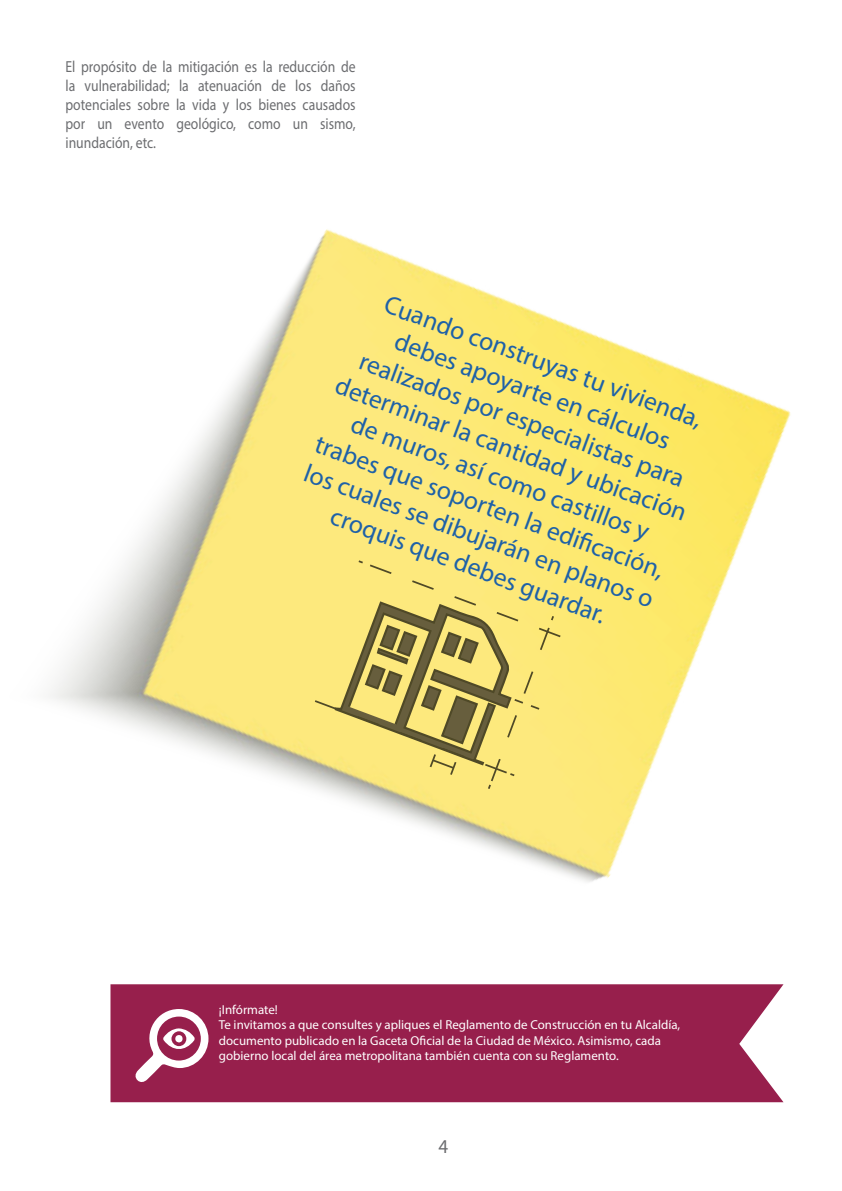
<style>
.page{position:relative;width:842px;height:1191px;background:#fff}
.page>*{position:absolute;margin:0;border:0;box-sizing:border-box;transform-origin:0 0}
.t1{font:25.8px/31px "Myriad Pro";color:#1e61a8;text-align:center}
.t2{font:20px "Source Sans Pro";color:#6c6d70}
.t3{font:16px/19.2px "Myriad Pro";color:#6c6d70;text-align:justify;scale:.86 1}
.t4{font:13px/15.6px "Myriad Pro";color:#fff}
</style>
<div class="page">
<img style="left:49px;top:229px;width:742px;height:756px">
<svg style="left:313px;top:559px;width:249px;height:232px;background:#dfcd70"></svg>
<div style="left:110px;top:984px;width:673px;height:118px;background:#971f4c"></div>
<svg style="left:135px;top:1009px;width:74px;height:73px"></svg>
<div style="left:175px;top:1035px;width:8px;height:7px;background:#fff;border-radius:50%"></div>
<p class="t3" style="left:65px;top:56px;width:339px">El propósito de la mitigación es la reducción de la vulnerabilidad; la atenuación de los daños potenciales sobre la vida y los bienes causados por un evento geológico, como un sismo, inundación, etc.</p>
<p class="t1" style="left:373px;top:283px;width:374px;rotate:20deg">Cuando construyas tu vivienda, debes apoyarte en cálculos realizados por especialistas para determinar la cantidad y ubicación de muros, así como castillos y trabes que soporten la edifi cación, los cuales se dibujarán en planos o croquis que debes guardar.</p>
<p class="t4" style="left:219px;top:1001px;width:463px">¡Infórmate!<br>Te invitamos a que consultes y apliques el Reglamento de Construcción en tu Alcaldía, documento publicado en la Gaceta Oficial de la Ciudad de México. Asimismo, cada gobierno local del área metropolitana también cuenta con su Reglamento.</p>
<p class="t2" style="left:438px;top:1133px;width:11px">4</p>
</div>
